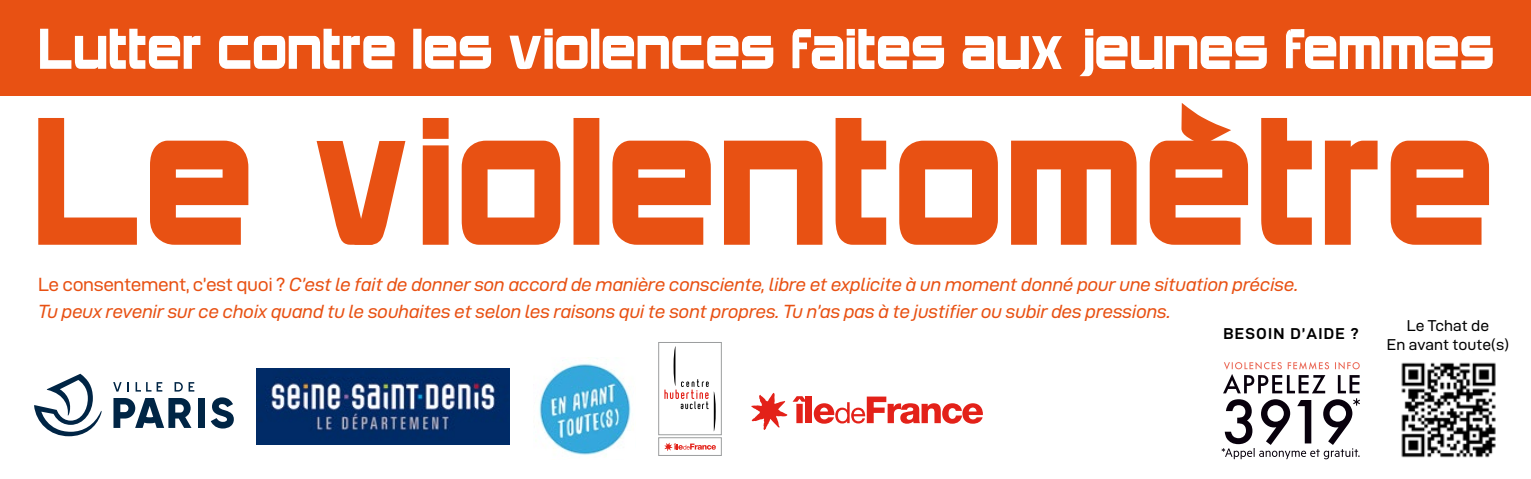
<style>
.page{position:relative;width:1531px;height:479px;background:#fff}
.page>*{position:absolute;margin:0;border:0;box-sizing:border-box;transform-origin:0 0}
.t1{font:19.12px/27px "D DIN Exp Italic";letter-spacing:-.02em;color:#e85113}
.t2{font:15.75px/18.9px "D DIN Exp";color:#000;text-align:center}
.t3{font:15.75px "D DIN Exp Bold";letter-spacing:.08em;color:#000}
.s1{font-family:"D DIN Exp"}
</style>
<div class="page">
<div style="left:0;top:0;width:1531px;height:96px;background:#e85113"></div>
<svg style="left:40px;top:29px;width:733px;height:40px"></svg>
<svg style="left:812px;top:29px;width:680px;height:47px"></svg>
<svg style="left:1285px;top:29px;width:19px;height:40px"></svg>
<svg style="left:792px;top:29px;width:19px;height:40px"></svg>
<svg style="left:1181px;top:103px;width:23px;height:15px"></svg>
<svg style="left:38px;top:118px;width:1451px;height:126px;fill:#e85214"></svg>
<img style="left:257px;top:368px;width:252px;height:76px">
<svg style="left:34px;top:373px;width:68px;height:63px"></svg>
<div style="left:198px;top:397px;width:7px;height:30px;background:#002545"></div>
<svg style="left:113px;top:398px;width:78px;height:29px"></svg>
<svg style="left:211px;top:397px;width:23px;height:31px"></svg>
<svg style="left:113px;top:382px;width:16px;height:9px"></svg>
<svg style="left:136px;top:382px;width:15px;height:9px"></svg>
<svg style="left:175px;top:382px;width:8px;height:9px"></svg>
<svg style="left:189px;top:382px;width:5px;height:9px"></svg>
<svg style="left:157px;top:382px;width:5px;height:9px"></svg>
<img style="left:539px;top:363px;width:92px;height:92px">
<div style="left:658px;top:437px;width:63px;height:18px;border:1px solid #9c9e9f"></div>
<div style="left:658px;top:342px;width:63px;height:92px;border:1px solid #9c9e9f"></div>
<svg style="left:664px;top:442px;width:52px;height:9px"></svg>
<svg style="left:664px;top:346px;width:52px;height:85px"></svg>
<svg style="left:751px;top:392px;width:55px;height:38px"></svg>
<div style="left:806px;top:396px;width:6px;height:27px;background:#e32119"></div>
<svg style="left:814px;top:396px;width:169px;height:27px"></svg>
<img style="left:1401px;top:362px;width:95px;height:96px">
<svg style="left:1221px;top:362px;width:139px;height:97px"></svg>
<p class="t1" style="left:38px;top:270px;width:1262px"><span class="s1">Le consentement, c’est quoi ?</span> C’est le fait de donner son accord de manière consciente, libre et explicite à un moment donné pour une situation précise.<br>Tu peux revenir sur ce choix quand tu le souhaites et selon les raisons qui te sont propres. Tu n’as pas à te justifier ou subir des pressions.</p>
<p class="t3" style="left:1223px;top:324px;width:137px">BESOIN D’AIDE ?</p>
<p class="t2" style="left:1387px;top:315px;width:124px">Le Tchat de<br>En avant toute(s)</p>
</div>
